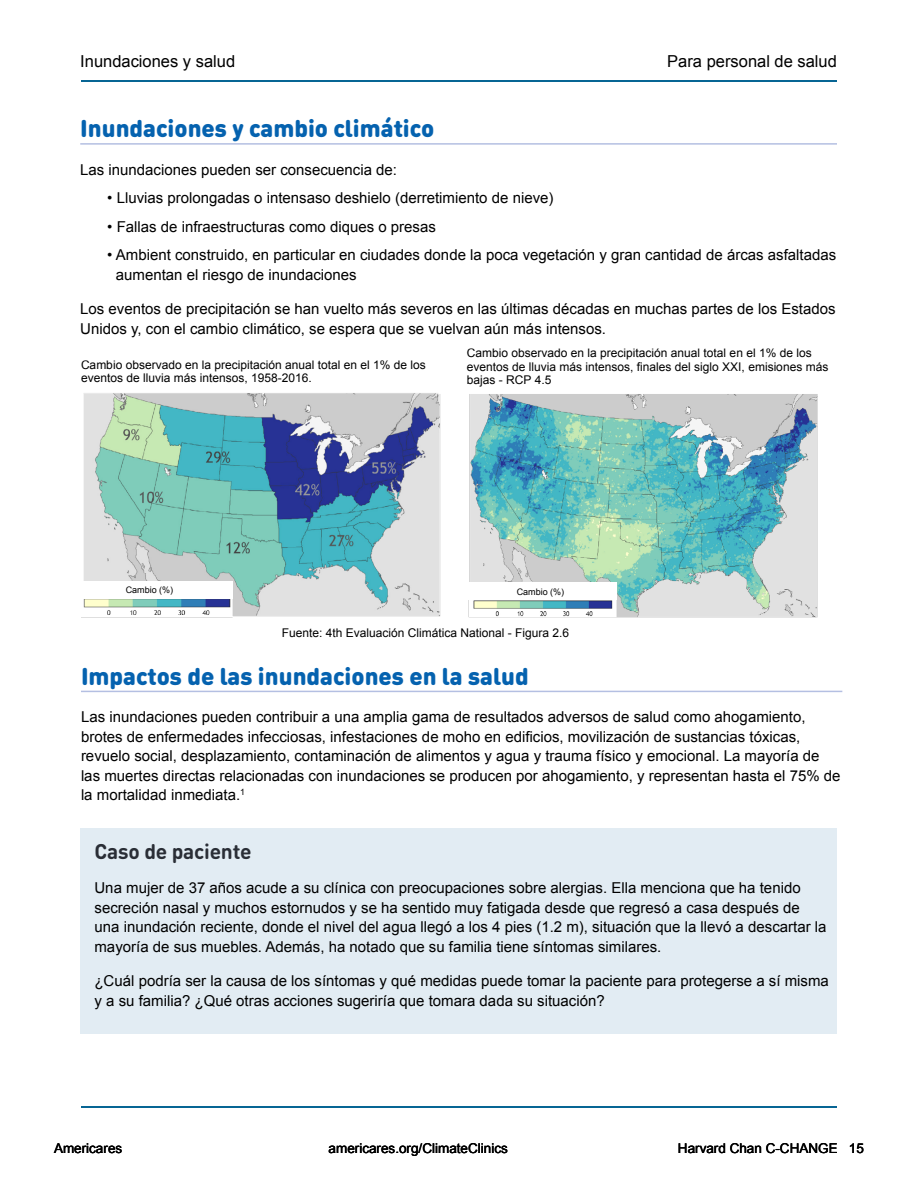
<style>
.page{position:relative;width:918px;height:1188px;background:#fff}
.page>*{position:absolute;margin:0;border:0;box-sizing:border-box;transform-origin:0 0}
.t1{font:900 24px "DIN Round OT";color:#0562af}
.t2{font:700 21px "DIN Round OT";letter-spacing:-.01em;color:#2a2e36}
.t3{font:16.5px "Arial";color:#000}
.t4{font:15px/19.5px "Arial";color:#000}
.t5{font:13.5px "Arial";color:#000}
.t6{font:12px/13.5px "Arial";color:#000}
.t7{font:9px "Arial";color:#000}
</style>
<div class="page">
<div style="left:80px;top:828px;width:757px;height:205px;background:#e2ecf3"></div>
<hr style="left:80px;top:143px;width:757px;height:2px;background:#b4bfe2">
<hr style="left:81px;top:80px;width:756px;height:2px;background:#0562af">
<hr style="left:81px;top:1106px;width:756px;height:2px;background:#0562af">
<img style="left:81px;top:393px;width:737px;height:225px">
<hr style="left:81px;top:691px;width:761px;height:1px;background:#b4bfe2">
<div style="left:67px;top:581px;width:165px;height:17px;background:#fff"></div>
<svg style="left:438px;top:393px;width:380px;height:2px"></svg>
<div style="left:465px;top:583px;width:151px;height:17px;background:#fff"></div>
<p class="t3" style="left:80px;top:50px;width:157px">Inundaciones y salud</p>
<p class="t3" style="left:667px;top:50px;width:171px">Para personal de salud</p>
<h1 class="t1" style="left:80px;top:112px;width:356px">Inundaciones y cambio climático</h1>
<p class="t4" style="left:80px;top:160px;width:318px">Las inundaciones pueden ser consecuencia de:</p>
<p class="t4" style="left:107px;top:188px;width:448px">• Lluvias prolongadas o intensaso deshielo (derretimiento de nieve)</p>
<p class="t4" style="left:107px;top:217px;width:330px">• Fallas de infraestructuras como diques o presas</p>
<p class="t4" style="left:116px;top:245px;width:722px;text-indent:-9px">• Ambient construido, en particular en ciudades donde la poca vegetación y gran cantidad de árcas asfaltadas aumentan el riesgo de inundaciones</p>
<p class="t4" style="left:80px;top:299px;width:757px">Los eventos de precipitación se han vuelto más severos en las últimas décadas en muchas partes de los Estados<br>Unidos y, con el cambio climático, se espera que se vuelvan aún más intensos.</p>
<p class="t6" style="left:81px;top:358px;width:346px">Cambio observado en la precipitación anual total en el 1% de los eventos de lluvia más intensos, 1958-2016.</p>
<p class="t6" style="left:467px;top:346px;width:363px">Cambio observado en la precipitación anual total en el 1% de los eventos de lluvia más intensos, finales del siglo XXI, emisiones más bajas - RCP 4.5</p>
<p class="t7" style="left:126px;top:584px;width:49px">Cambio (%)</p>
<p class="t7" style="left:517px;top:586px;width:49px">Cambio (%)</p>
<p class="t6" style="left:282px;top:626px;width:289px">Fuente: 4th Evaluación Climática National - Figura 2.6</p>
<h1 class="t1" style="left:81px;top:660px;width:449px">Impactos de las inundaciones en la salud</h1>
<p class="t4" style="left:81px;top:707px;width:761px">Las inundaciones pueden contribuir a una amplia gama de resultados adversos de salud como ahogamiento, brotes de enfermedades infecciosas, infestaciones de moho en edificios, movilización de sustancias tóxicas, revuelo social, desplazamiento, contaminación de alimentos y agua y trauma físico y emocional. La mayoría de las muertes directas relacionadas con inundaciones se producen por ahogamiento, y representan hasta el 75% de la mortalidad inmediata.<sup>1</sup></p>
<h2 class="t2" style="left:94px;top:837px;width:159px">Caso de paciente</h2>
<p class="t4" style="left:94px;top:878px;width:734px">Una mujer de 37 años acude a su clínica con preocupaciones sobre alergias. Ella menciona que ha tenido secreción nasal y muchos estornudos y se ha sentido muy fatigada desde que regresó a casa después de una inundación reciente, donde el nivel del agua llegó a los 4 pies (1.2 m), situación que la llevó a descartar la mayoría de sus muebles. Además, ha notado que su familia tiene síntomas similares.</p>
<p class="t4" style="left:94px;top:971px;width:736px">¿Cuál podría ser la causa de los síntomas y qué medidas puede tomar la paciente para protegerse a sí misma y a su familia? ¿Qué otras acciones sugeriría que tomara dada su situación?</p>
<p class="t5" style="left:54px;top:1139px;width:70px">Americares</p>
<p class="t5" style="left:329px;top:1139px;width:181px">americares.org/ClimateClinics</p>
<p class="t5" style="left:678px;top:1139px;width:188px">Harvard Chan C-CHANGE 15</p>
</div>
